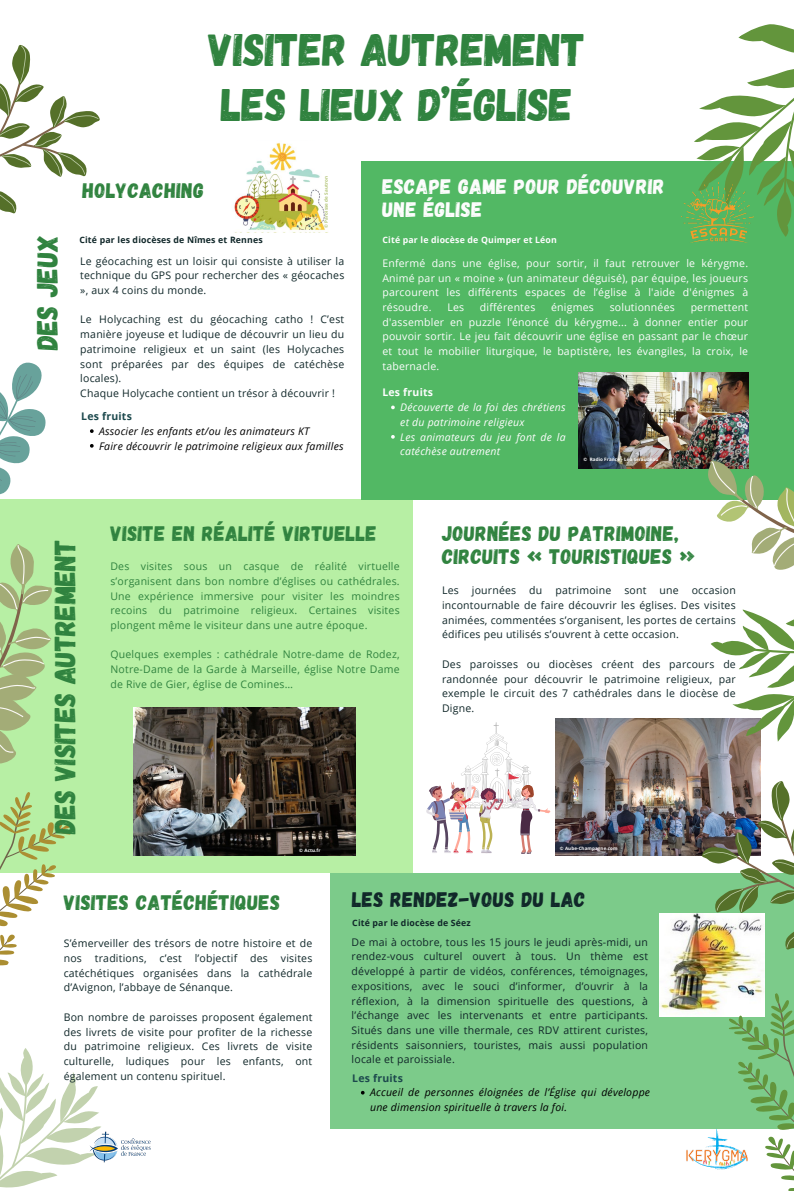
<style>
.page{position:relative;width:794px;height:1191px;background:#fff}
.page>*{position:absolute;margin:0;border:0;box-sizing:border-box;transform-origin:0 0}
.t1{font:45.5px "Gagalin";color:#30833f}
.t2{font:29.4px "Gagalin";letter-spacing:-.01em;color:#30833f}
.t3{font:21px/23.1px "Gagalin";letter-spacing:.02em;color:#30833f}
.t4{font:21px/23.1px "Gagalin";letter-spacing:.02em;color:#fdfdfd}
.t5{font:21px "Gagalin";letter-spacing:.02em;color:#102729}
.t6{font:10.5px/14.7px "Open Sans";letter-spacing:.02em;color:#102729;text-align:justify}
.t7{font:10.5px/14.7px "Open Sans";letter-spacing:.02em;color:#fdfdfd;text-align:justify}
.t8{font:10.5px/14.7px "Open Sans";letter-spacing:.02em;color:#30833f;text-align:justify}
.t9{font:italic 10.5px/14.7px "Open Sans";letter-spacing:.02em;color:#000}
.t10{font:italic 10.5px/14.7px "Open Sans";letter-spacing:.02em;color:#fdfdfd}
.t11{font:700 10.5px "Open Sans";letter-spacing:.02em;color:#1c494d}
.t12{font:700 10.5px "Open Sans";letter-spacing:.02em;color:#fdfdfd}
.t13{font:700 8.75px "Open Sans";letter-spacing:.02em;color:#102729}
.t14{font:700 8.75px "Open Sans";letter-spacing:.02em;color:#fdfdfd}
.t15{font:700 4.55px "Open Sans";letter-spacing:.02em;color:#fff}
.t16{font:700 4.55px "Open Sans";letter-spacing:.02em;color:#b2c474}
</style>
<div class="page">
<svg style="left:0;top:362px;width:46px;height:133px"></svg>
<svg style="left:0;top:1048px;width:101px;height:140px"></svg>
<div style="left:0;top:499px;width:413px;height:374px;background:#b7efa4"></div>
<svg style="left:0;top:792px;width:72px;height:174px"></svg>
<svg style="left:0;top:45px;width:100px;height:169px"></svg>
<svg style="left:0;top:544px;width:52px;height:220px"></svg>
<div style="left:361px;top:161px;width:433px;height:338px;background:#52b864"></div>
<div style="left:330px;top:873px;width:464px;height:255px;background:#7ccb8a"></div>
<svg style="left:694px;top:24px;width:100px;height:213px"></svg>
<img style="left:578px;top:372px;width:170px;height:97px">
<img style="left:681px;top:182px;width:72px;height:61px">
<img style="left:134px;top:708px;width:222px;height:147px">
<img style="left:555px;top:718px;width:205px;height:137px">
<img style="left:698px;top:398px;width:96px;height:348px">
<img style="left:659px;top:913px;width:105px;height:103px">
<img style="left:701px;top:780px;width:93px;height:171px">
<svg style="left:426px;top:722px;width:124px;height:131px"></svg>
<svg style="left:726px;top:992px;width:68px;height:198px"></svg>
<svg style="left:361px;top:1090px;width:4px;height:4px"></svg>
<img style="left:86px;top:1128px;width:65px;height:37px">
<img style="left:685px;top:1128px;width:63px;height:41px">
<img style="left:234px;top:142px;width:91px;height:89px">
<svg style="left:90px;top:429px;width:4px;height:4px"></svg>
<svg style="left:90px;top:444px;width:4px;height:3px"></svg>
<svg style="left:391px;top:405px;width:4px;height:4px"></svg>
<svg style="left:391px;top:435px;width:4px;height:3px"></svg>
<p class="t2" style="left:28px;top:350px;width:117px;rotate:-90deg">DES JEUX</p>
<p class="t1" style="left:208px;top:21px;width:379px">VISITER AUTREMENT</p>
<p class="t1" style="left:221px;top:75px;width:353px">LES LIEUX D’ÉGLISE</p>
<p class="t16" style="left:323px;top:228px;width:53px;rotate:-90deg">© Paroisse de Sautron</p>
<p class="t3" style="left:83px;top:178px;width:123px">HOLYCACHING</p>
<p class="t13" style="left:79px;top:234px;width:185px">Cité par les diocèses de Nîmes et Rennes</p>
<p class="t6" style="left:80px;top:253px;width:265px">Le géocaching est un loisir qui consiste à utiliser la technique du GPS pour rechercher des « géocaches », aux 4 coins du monde.</p>
<p class="t6" style="left:80px;top:312px;width:266px">Le Holycaching est du géocaching catho ! C’est manière joyeuse et ludique de découvrir un lieu du patrimoine religieux et un saint (les Holycaches sont préparées par des équipes de catéchèse locales).</p>
<p class="t6" style="left:80px;top:385px;width:256px">Chaque Holycache contient un trésor à découvrir !</p>
<p class="t4" style="left:382px;top:173px;width:284px">ESCAPE GAME POUR DÉCOUVRIR<br>UNE ÉGLISE</p>
<p class="t14" style="left:382px;top:234px;width:176px">Cité par le diocèse de Quimper et Léon</p>
<p class="t7" style="left:382px;top:255px;width:367px">Enfermé dans une église, pour sortir, il faut retrouver le kérygme.<br>Animé par un « moine » (un animateur déguisé), par équipe, les joueurs parcourent les différents espaces de l’église à l'aide d'énigmes à résoudre.</p>
<p class="t7" style="left:447px;top:299px;width:18px">Les</p>
<p class="t7" style="left:480px;top:299px;width:57px">différentes</p>
<p class="t7" style="left:551px;top:299px;width:44px">énigmes</p>
<p class="t7" style="left:610px;top:299px;width:67px">solutionnées</p>
<p class="t7" style="left:382px;top:299px;width:367px;text-indent:308px">permettent d'assembler en puzzle l’énoncé du kérygme... à donner entier pour pouvoir sortir. Le jeu fait découvrir une église en passant par le chœur et tout le mobilier liturgique, le baptistère, les évangiles, la croix, le tabernacle.</p>
<p class="t12" style="left:382px;top:385px;width:52px">Les fruits</p>
<p class="t11" style="left:81px;top:409px;width:52px">Les fruits</p>
<p class="t10" style="left:400px;top:399px;width:167px">Découverte de la foi des chrétiens et du patrimoine religieux</p>
<p class="t10" style="left:400px;top:429px;width:167px">Les animateurs du jeu font de la catéchèse autrement</p>
<p class="t9" style="left:99px;top:423px;width:212px">Associer les enfants et/ou les animateurs KT</p>
<p class="t9" style="left:99px;top:438px;width:246px">Faire découvrir le patrimoine religieux aux familles</p>
<p class="t15" style="left:583px;top:456px;width:76px">© Radio France - Léa Giraudeau</p>
<p class="t2" style="left:46px;top:834px;width:297px;rotate:-90deg">DES VISITES AUTREMENT</p>
<p class="t3" style="left:110px;top:521px;width:268px">VISITE EN RÉALITÉ VIRTUELLE</p>
<p class="t8" style="left:110px;top:558px;width:291px">Des visites sous un casque de réalité virtuelle s’organisent dans bon nombre d’églises ou cathédrales.<br>Une expérience immersive pour visiter les moindres recoins du patrimoine religieux. Certaines visites plongent même le visiteur dans une autre époque.</p>
<p class="t8" style="left:110px;top:647px;width:291px">Quelques exemples : cathédrale Notre-dame de Rodez, Notre-Dame de la Garde à Marseille, église Notre Dame de Rive de Gier, église de Comines…</p>
<p class="t3" style="left:442px;top:521px;width:254px">JOURNÉES DU PATRIMOINE,<br>CIRCUITS « TOURISTIQUES »</p>
<p class="t6" style="left:442px;top:583px;width:295px">Les journées du patrimoine sont une occasion incontournable de faire découvrir les églises. Des visites animées, commentées s’organisent, les portes de certains édifices peu utilisés s’ouvrent à cette occasion.</p>
<p class="t6" style="left:442px;top:656px;width:295px">Des paroisses ou diocèses créent des parcours de randonnée pour découvrir le patrimoine religieux, par exemple le circuit des 7 cathédrales dans le diocèse de Digne.</p>
<p class="t15" style="left:299px;top:847px;width:23px">© Actu.fr</p>
<p class="t15" style="left:560px;top:845px;width:59px">© Aube-Champagne.com</p>
<p class="t3" style="left:64px;top:889px;width:218px">VISITES CATÉCHÉTIQUES</p>
<p class="t6" style="left:64px;top:935px;width:250px">S’émerveiller des trésors de notre histoire et de nos traditions, c’est l’objectif des visites catéchétiques organisées dans la cathédrale d’Avignon, l’abbaye de Sénanque.</p>
<p class="t6" style="left:64px;top:1009px;width:250px">Bon nombre de paroisses proposent également des livrets de visite pour profiter de la richesse du patrimoine religieux. Ces livrets de visite culturelle, ludiques pour les enfants, ont également un contenu spirituel.</p>
<p class="t5" style="left:352px;top:886px;width:235px">LES RENDEZ-VOUS DU LAC</p>
<p class="t13" style="left:352px;top:916px;width:120px">Cité par le diocèse de Séez</p>
<p class="t6" style="left:352px;top:934px;width:298px">De mai à octobre, tous les 15 jours le jeudi après-midi, un rendez-vous culturel ouvert à tous. Un thème est développé à partir de vidéos, conférences, témoignages, expositions, avec le souci d’informer, d’ouvrir à la réflexion, à la dimension spirituelle des questions, à l’échange avec les intervenants et entre participants.<br>Situés dans une ville thermale, ces RDV attirent curistes, résidents saisonniers, touristes, mais aussi population locale et paroissiale.</p>
<p class="t9" style="left:370px;top:1084px;width:281px">Accueil de personnes éloignées de l’Église qui développe une dimension spirituelle à travers la foi.</p>
<p class="t11" style="left:352px;top:1070px;width:52px">Les fruits</p>
</div>
